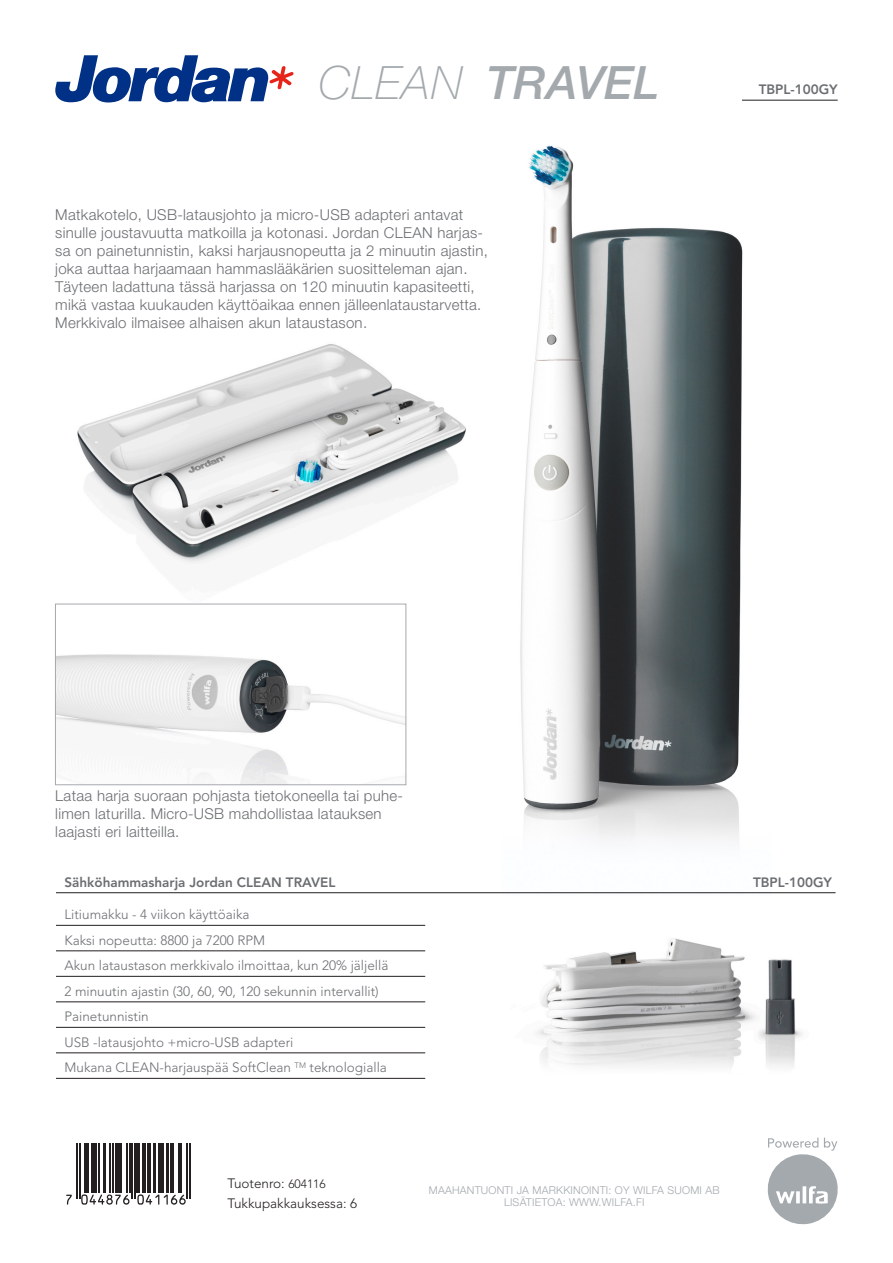
<style>
.page{position:relative;width:893px;height:1263px;background:#fff}
.page>*{position:absolute;margin:0;border:0;box-sizing:border-box;transform-origin:0 0}
.t1{font:italic 500 46.05px "Helvetica Neue LT Std";color:#a3a9ad}
.t2{font:300 15px/18px "Helvetica Neue LT Std";letter-spacing:.02em;color:#6b6e71}
.Produkt_tekst{font:300 13.5px "Avenir LT Std";color:#6b6e71}
.Produkt_tekst-2{font:800 13.5px "Avenir LT Std";color:#6b6e71}
.t3{font:300 13.5px "Avenir LT Std";color:#231f20}
.t4{font:300 10.8px/12px "Helvetica Neue LT Std";letter-spacing:.02em;color:#a3a9ad;text-align:center}
.s1{font-weight:100}
.s2{font-size:12px}
</style>
<div class="page">
<svg style="left:767px;top:1137px;width:71px;height:88px"></svg>
<svg style="left:55px;top:55px;width:239px;height:47px"></svg>
<hr style="left:742px;top:100px;width:96px;height:1px;background:#231f20">
<img style="left:501px;top:145px;width:270px;height:749px">
<hr style="left:56px;top:892px;width:780px;height:1px;background:#231f20">
<hr style="left:56px;top:925px;width:369px;height:1px;background:#231f20">
<hr style="left:56px;top:950px;width:369px;height:1px;background:#231f20">
<hr style="left:56px;top:976px;width:369px;height:1px;background:#231f20">
<hr style="left:56px;top:1001px;width:369px;height:1px;background:#231f20">
<hr style="left:56px;top:1027px;width:369px;height:1px;background:#231f20">
<hr style="left:56px;top:1052px;width:369px;height:1px;background:#231f20">
<hr style="left:56px;top:1078px;width:369px;height:1px;background:#231f20">
<img style="left:536px;top:938px;width:266px;height:129px">
<img style="left:55px;top:338px;width:449px;height:310px">
<img style="left:57px;top:606px;width:347px;height:177px">
<div style="left:55px;top:604px;width:351px;height:181px;border:1px solid #a8a9ad"></div>
<svg style="left:66px;top:1195px;width:6px;height:9px"></svg>
<hr style="left:77px;top:1144px;width:1px;height:55px;background:#231f20">
<hr style="left:79px;top:1144px;width:1px;height:55px;background:#231f20">
<hr style="left:84px;top:1144px;width:2px;height:49px;background:#231f20">
<hr style="left:87px;top:1144px;width:2px;height:49px;background:#231f20">
<hr style="left:91px;top:1144px;width:4px;height:49px;background:#231f20">
<hr style="left:96px;top:1144px;width:1px;height:49px;background:#231f20">
<hr style="left:98px;top:1144px;width:1px;height:49px;background:#231f20">
<hr style="left:103px;top:1144px;width:2px;height:49px;background:#231f20">
<hr style="left:109px;top:1144px;width:1px;height:49px;background:#231f20">
<hr style="left:113px;top:1144px;width:1px;height:49px;background:#231f20">
<hr style="left:115px;top:1144px;width:4px;height:49px;background:#231f20">
<hr style="left:120px;top:1144px;width:2px;height:49px;background:#231f20">
<svg style="left:81px;top:1194px;width:48px;height:11px"></svg>
<hr style="left:127px;top:1144px;width:1px;height:49px;background:#231f20">
<hr style="left:129px;top:1144px;width:1px;height:49px;background:#231f20">
<hr style="left:132px;top:1144px;width:1px;height:55px;background:#231f20">
<hr style="left:134px;top:1144px;width:1px;height:55px;background:#231f20">
<hr style="left:136px;top:1144px;width:4px;height:49px;background:#231f20">
<hr style="left:142px;top:1144px;width:2px;height:49px;background:#231f20">
<hr style="left:145px;top:1144px;width:1px;height:49px;background:#231f20">
<hr style="left:147px;top:1144px;width:4px;height:49px;background:#231f20">
<hr style="left:153px;top:1144px;width:3px;height:49px;background:#231f20">
<hr style="left:158px;top:1144px;width:2px;height:49px;background:#231f20">
<hr style="left:162px;top:1144px;width:2px;height:49px;background:#231f20">
<hr style="left:166px;top:1144px;width:3px;height:49px;background:#231f20">
<hr style="left:170px;top:1144px;width:1px;height:49px;background:#231f20">
<hr style="left:172px;top:1144px;width:1px;height:49px;background:#231f20">
<svg style="left:137px;top:1194px;width:49px;height:11px"></svg>
<hr style="left:178px;top:1144px;width:1px;height:49px;background:#231f20">
<hr style="left:181px;top:1144px;width:1px;height:49px;background:#231f20">
<hr style="left:187px;top:1144px;width:1px;height:55px;background:#231f20">
<hr style="left:189px;top:1144px;width:1px;height:55px;background:#231f20">
<p class="t1" style="left:318px;top:56px;width:343px"><span class="s1">CLEAN</span> TRAVEL</p>
<p class="t2" style="left:55px;top:206px;width:434px">Matkakotelo, USB-latausjohto ja micro-USB adapteri antavat sinulle joustavuutta matkoilla ja kotonasi. Jordan CLEAN harjas&shy;sa on painetunnistin, kaksi harjausnopeutta ja 2 minuutin ajastin, joka auttaa harjaamaan hammaslääkärien suositteleman ajan.<br>Täyteen ladattuna tässä harjassa on 120 minuutin kapasiteetti, mikä vastaa kuukauden käyttöaikaa ennen jälleenlataustarvetta.<br>Merkkivalo ilmaisee alhaisen akun lataustason.</p>
<p class="Produkt_tekst-2" style="left:759px;top:81px;width:80px">TBPL-100GY</p>
<p class="t2" style="left:55px;top:786px;width:349px">Lataa harja suoraan pohjasta tietokoneella tai puhe&shy;limen laturilla. Micro-USB mahdollistaa latauksen laajasti eri laitteilla.</p>
<p class="Produkt_tekst-2" style="left:64px;top:874px;width:272px">Sähköhammasharja Jordan CLEAN TRAVEL</p>
<p class="Produkt_tekst-2" style="left:753px;top:874px;width:80px">TBPL-100GY</p>
<p class="Produkt_tekst" style="left:64px;top:906px;width:187px">Litiumakku - 4 viikon käyttöaika</p>
<p class="Produkt_tekst" style="left:64px;top:932px;width:202px">Kaksi nopeutta: 8800 ja 7200 RPM</p>
<p class="Produkt_tekst" style="left:64px;top:957px;width:325px">Akun lataustason merkkivalo ilmoittaa, kun 20% jäljellä</p>
<p class="Produkt_tekst" style="left:64px;top:983px;width:316px">2 minuutin ajastin (30, 60, 90, 120 sekunnin intervallit)</p>
<p class="Produkt_tekst" style="left:64px;top:1008px;width:86px">Painetunnistin</p>
<p class="Produkt_tekst" style="left:64px;top:1034px;width:231px">USB -latausjohto +micro-USB adapteri</p>
<p class="Produkt_tekst" style="left:64px;top:1059px;width:324px">Mukana CLEAN-harjauspää SoftClean <sup>TM</sup> teknologialla</p>
<p class="t3" style="left:227px;top:1176px;width:100px">Tuotenro: <span class="s2">604116</span></p>
<p class="t3" style="left:227px;top:1195px;width:131px">Tukkupakkauksessa: 6</p>
<p class="t4" style="left:429px;top:1184px;width:292px">MAAHANTUONTI JA MARKKINOINTI: OY WILFA SUOMI AB<br>LISÄTIETOA: WWW.WILFA.FI</p>
</div>
